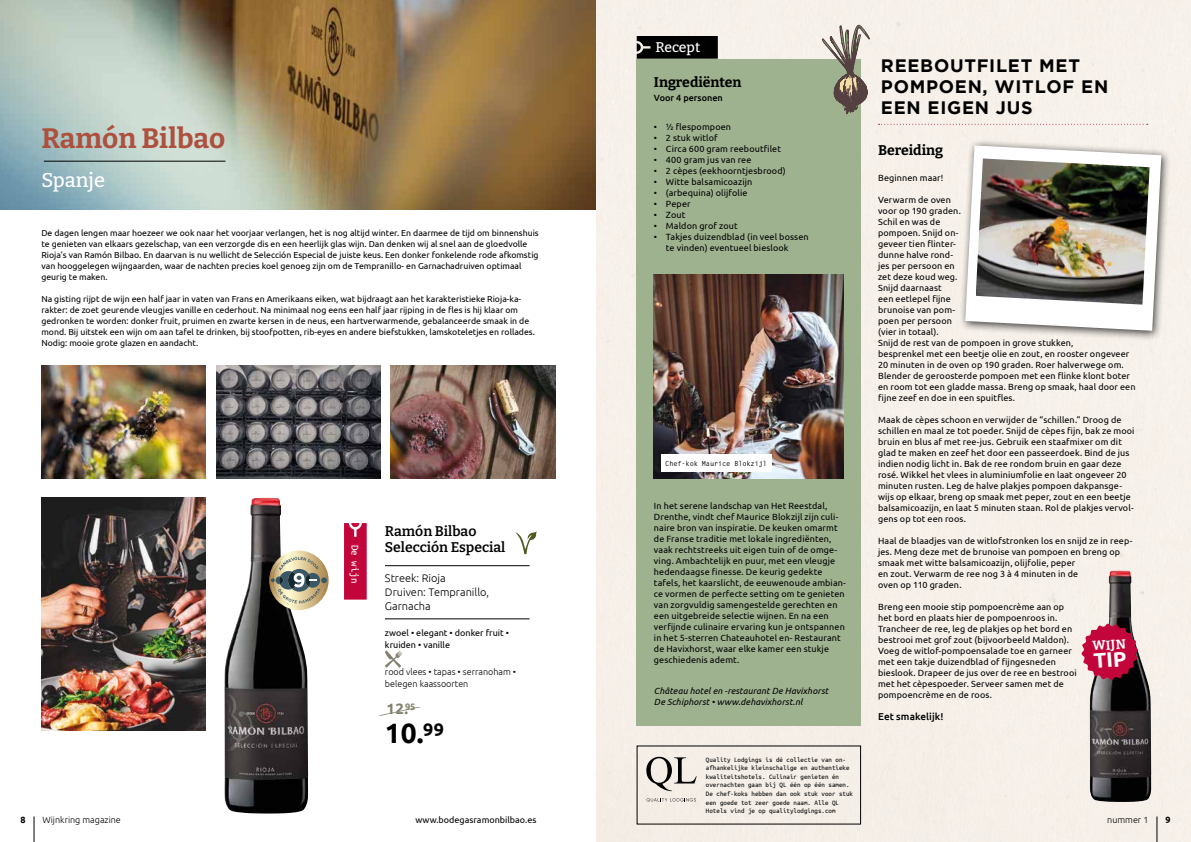
<style>
.page{position:relative;width:1191px;height:842px;background:#fff}
.page>*{position:absolute;margin:0;border:0;box-sizing:border-box;transform-origin:0 0}
.t1{font:700 28px "Bitter";color:#ad503d}
.t2{font:700 28px "Ubuntu";color:#000}
.t3{font:500 20px "Bitter";color:#fff}
.t4{font:700 18px/21px "Gotham";letter-spacing:.04em;color:#000}
.t5{font:700 15px "Ubuntu";color:#83816e}
.t6{font:600 14px/16px "Bitter";color:#000}
.t7{font:700 14px "Bitter";color:#000}
.t8{font:500 14px "Bitter";color:#fff}
.t9{font:700 13px "Bitter";color:#fff}
.t10{font:300 11px/14px "Ubuntu";color:#000}
.t11{font:11px "Ubuntu Mono";color:#fff}
.t12{font:500 10px "Ubuntu";letter-spacing:.005em;color:#000}
.t13{font:9px/11px "Ubuntu";letter-spacing:.01em;color:#000}
.t14{font:300 9px/12px "Ubuntu";color:#000}
.t15{font:italic 9px/11px "Ubuntu";letter-spacing:.01em;color:#000}
.t16{font:500 9px "Ubuntu";color:#000}
.t17{font:700 9px "Ubuntu";color:#000}
.t18{font:8.7px/11px "Ubuntu";color:#000}
.t19{font:7px/8.6px "Ubuntu Mono";color:#000}
.t20{font:700 7px "Letter Gothic Std";letter-spacing:-.02em;color:#000}
.s1{font-style:italic;font-size:9px}
</style>
<div class="page">
<hr style="left:385px;top:565px;width:144px;height:1px;background:#000">
<hr style="left:385px;top:618px;width:144px;height:1px;background:#000">
<svg style="left:385px;top:650px;width:17px;height:18px"></svg>
<svg style="left:515px;top:532px;width:21px;height:22px"></svg>
<div style="left:596px;top:0;width:595px;height:842px;background:#f6f0e9"></div>
<svg style="left:646px;top:757px;width:50px;height:34px;background:#bbb7b1"></svg>
<svg style="left:646px;top:798px;width:50px;height:3px"></svg>
<svg style="left:636px;top:36px;width:82px;height:23px;background:#0d0d0c"></svg>
<div style="left:636px;top:59px;width:225px;height:667px;background:#9eb28f"></div>
<svg style="left:878px;top:124px;width:269px;height:1px"></svg>
<svg style="left:822px;top:25px;width:48px;height:91px"></svg>
<div style="left:959px;top:139px;width:212px;height:202px;background:#000;opacity:.75"></div>
<svg style="left:965px;top:145px;width:196px;height:186px"></svg>
<img style="left:975px;top:158px;width:174px;height:147px">
<img style="left:654px;top:274px;width:190px;height:205px">
<div style="left:661px;top:454px;width:111px;height:18px;background:#fff"></div>
<img style="left:1089px;top:570px;width:62px;height:232px">
<svg style="left:1156px;top:816px;width:1px;height:26px"></svg>
<svg style="left:34px;top:816px;width:1px;height:26px"></svg>
<img style="left:0;top:0;width:596px;height:210px">
<img style="left:41px;top:498px;width:164px;height:233px">
<hr style="left:44px;top:161px;width:181px;height:1px;background:#000">
<img style="left:224px;top:498px;width:84px;height:316px">
<svg style="left:269px;top:551px;width:60px;height:59px;background:#a7a28b"></svg>
<svg style="left:344px;top:523px;width:23px;height:77px;background:#c51245"></svg>
<img style="left:41px;top:366px;width:165px;height:113px">
<img style="left:391px;top:366px;width:164px;height:113px">
<img style="left:216px;top:366px;width:165px;height:113px">
<svg style="left:1081px;top:624px;width:57px;height:56px;background:#b62e53"></svg>
<h1 class="t1" style="left:41px;top:120px;width:185px">Ramón Bilbao</h1>
<h2 class="t3" style="left:41px;top:167px;width:65px">Spanje</h2>
<p class="t18" style="left:41px;top:227px;width:499px">De dagen lengen maar hoezeer we ook naar het voorjaar verlangen, het is nog altijd winter. En daarmee de tijd om binnenshuis te genieten van elkaars gezelschap, van een verzorgde dis en een heerlijk glas wijn. Dan denken wij al snel aan de gloedvolle Rioja’s van Ramón Bilbao. En daarvan is nu wellicht de Selección Especial de juiste keus. Een donker fonkelende rode afkomstig van hooggelegen wijngaarden, waar de nachten precies koel genoeg zijn om de Tempranillo- en Garnachadruiven optimaal geurig te maken.</p>
<p class="t18" style="left:41px;top:293px;width:495px">Na gisting rijpt de wijn een half jaar in vaten van Frans en Amerikaans eiken, wat bijdraagt aan het karakteristieke Rioja-ka&shy;rakter: de zoet geurende vleugjes vanille en cederhout. Na minimaal nog eens een half jaar rijping in de fles is hij klaar om gedronken te worden: donker fruit, pruimen en zwarte kersen in de neus, een hartverwarmende, gebalanceerde smaak in de mond. Bij uitstek een wijn om aan tafel te drinken, bij stoofpotten, rib-eyes en andere biefstukken, lamskoteletjes en rollades.<br>Nodig: mooie grote glazen en aandacht.</p>
<p class="t11" style="left:361px;top:544px;width:40px;rotate:90deg">De wijn</p>
<h3 class="t6" style="left:385px;top:523px;width:122px">Ramón Bilbao<br>Selección Especial</h3>
<p class="t10" style="left:385px;top:571px;width:106px">Streek: Rioja<br>Druiven: Tempranillo,<br>Garnacha</p>
<p class="t13" style="left:385px;top:627px;width:126px;line-height:12px">zwoel • elegant • donker fruit • kruiden • vanille</p>
<p class="t14" style="left:385px;top:665px;width:133px">rood vlees • tapas • serranoham • belegen kaassoorten</p>
<h3 class="t5" style="left:385px;top:700px;width:51px"><span class="s1">/</span>12.<sup>95</sup></h3>
<h1 class="t2" style="left:385px;top:716px;width:61px">10. <sup>99</sup></h1>
<h3 class="t8" style="left:655px;top:39px;width:46px">Recept</h3>
<h3 class="t7" style="left:654px;top:73px;width:89px">Ingrediënten</h3>
<p class="t16" style="left:654px;top:92px;width:70px">Voor 4 personen</p>
<p class="t13" style="left:654px;top:121px;width:79px">• ½ flespompoen</p>
<p class="t13" style="left:654px;top:132px;width:65px">• 2 stuk witlof</p>
<p class="t13" style="left:654px;top:143px;width:129px">• Circa 600 gram reeboutfilet</p>
<p class="t13" style="left:654px;top:154px;width:99px">• 400 gram jus van ree</p>
<p class="t13" style="left:654px;top:165px;width:133px">• 2 cèpes (eekhoorntjesbrood)</p>
<p class="t13" style="left:654px;top:176px;width:100px">• Witte balsamicoazijn</p>
<p class="t13" style="left:654px;top:187px;width:95px">• (arbequina) olijfolie</p>
<p class="t13" style="left:654px;top:198px;width:38px">• Peper</p>
<p class="t13" style="left:654px;top:209px;width:33px">• Zout</p>
<p class="t13" style="left:654px;top:220px;width:85px">• Maldon grof zout</p>
<p class="t13" style="left:666px;top:231px;width:144px;text-indent:-12px">• Takjes duizendblad (in veel bossen te vinden) eventueel bieslook</p>
<p class="t20" style="left:665px;top:459px;width:103px">Chef-kok Maurice Blokzijl</p>
<p class="t13" style="left:654px;top:500px;width:193px">In het serene landschap van Het Reestdal, Drenthe, vindt chef Maurice Blokzijl zijn culi&shy;naire bron van inspiratie. De keuken omarmt de Franse traditie met lokale ingrediënten, vaak rechtstreeks uit eigen tuin of de omge&shy;ving. Ambachtelijk en puur, met een vleugje hedendaagse finesse. De keurig gedekte tafels, het kaarslicht, de eeuwenoude ambian&shy;ce vormen de perfecte setting om te genieten van zorgvuldig samengestelde gerechten en een uitgebreide selectie wijnen. En na een verfijnde culinaire ervaring kun je ontspannen in het 5-sterren Chateauhotel en- Restaurant de Havixhorst, waar elke kamer een stukje geschiedenis ademt.</p>
<p class="t15" style="left:654px;top:684px;width:176px">Château hotel en -restaurant De Havixhorst<br>De Schiphorst • www.dehavixhorst.nl</p>
<p class="t19" style="left:706px;top:755px;width:148px">Quality Lodgings is dé collectie van on&shy;afhankelijke kleinschalige en authentieke kwaliteitshotels. Culinair genieten én overnachten gaan bij QL één op één samen.<br>De chef-koks hebben dan ook stuk voor stuk een goede tot zeer goede naam. Alle QL Hotels vind je op qualitylodgings.com</p>
<h3 class="t4" style="left:881px;top:55px;width:229px">REEBOUTFILET MET<br>POMPOEN, WITLOF EN<br>EEN EIGEN JUS</h3>
<h3 class="t7" style="left:878px;top:142px;width:67px">Bereiding</h3>
<p class="t13" style="left:878px;top:172px;width:67px">Beginnen maar!</p>
<p class="t13" style="left:878px;top:194px;width:259px">Verwarm de oven<br>voor op 190 graden.<br>Schil en was de<br>pompoen. Snijd on-<br>geveer tien flinter-<br>dunne halve rond-<br>jes per persoon en<br>zet deze koud weg.<br>Snijd daarnaast<br>een eetlepel fijne<br>brunoise van pom-<br>poen per persoon<br>(vier in totaal).<br>Snijd de rest van de pompoen in grove stukken,<br>besprenkel met een beetje olie en zout, en rooster ongeveer<br>20 minuten in de oven op 190 graden. Roer halverwege om.<br>Blender de geroosterde pompoen met een flinke klont boter en room tot een gladde massa. Breng op smaak, haal door een fijne zeef en doe in een spuitfles.</p>
<p class="t13" style="left:878px;top:414px;width:258px">Maak de cèpes schoon en verwijder de “schillen.” Droog de schillen en maal ze tot poeder. Snijd de cèpes fijn, bak ze mooi bruin en blus af met ree-jus. Gebruik een staafmixer om dit glad te maken en zeef het door een passeerdoek. Bind de jus indien nodig licht in. Bak de ree rondom bruin en gaar deze rosé. Wikkel het vlees in aluminiumfolie en laat ongeveer 20 minuten rusten. Leg de halve plakjes pompoen dakpansge&shy;wijs op elkaar, breng op smaak met peper, zout en een beetje balsamicoazijn, en laat 5 minuten staan. Rol de plakjes vervol&shy;gens op tot een roos.</p>
<p class="t13" style="left:878px;top:535px;width:256px">Haal de blaadjes van de witlofstronken los en snijd ze in reep&shy;jes. Meng deze met de brunoise van pompoen en breng op smaak met witte balsamicoazijn, olijfolie, peper<br>en zout. Verwarm de ree nog 3 à 4 minuten in de<br>oven op 110 graden.</p>
<p class="t13" style="left:878px;top:601px;width:200px">Breng een mooie stip pompoencrème aan op het bord en plaats hier de pompoenroos in.<br>Trancheer de ree, leg de plakjes op het bord en bestrooi met grof zout (bijvoorbeeld Maldon).<br>Voeg de witlof-pompoensalade toe en garneer met een takje duizendblad of fijngesneden bieslook. Drapeer de jus over de ree en bestrooi met het cèpespoeder. Serveer samen met de pompoencrème en de roos.</p>
<p class="t12" style="left:878px;top:710px;width:67px">Eet smakelijk!</p>
<h3 class="t9" style="left:1091px;top:638px;width:35px;rotate:-4deg">WIJN</h3>
<p class="t17" style="left:20px;top:815px;width:7px">8</p>
<p class="t14" style="left:43px;top:814px;width:80px">Wijnkring magazine</p>
<p class="t13" style="left:415px;top:814px;width:123px">www.bodegasramonbilbao.es</p>
<p class="t14" style="left:1107px;top:814px;width:43px">nummer 1</p>
<p class="t17" style="left:1165px;top:815px;width:7px">9</p>
</div>
